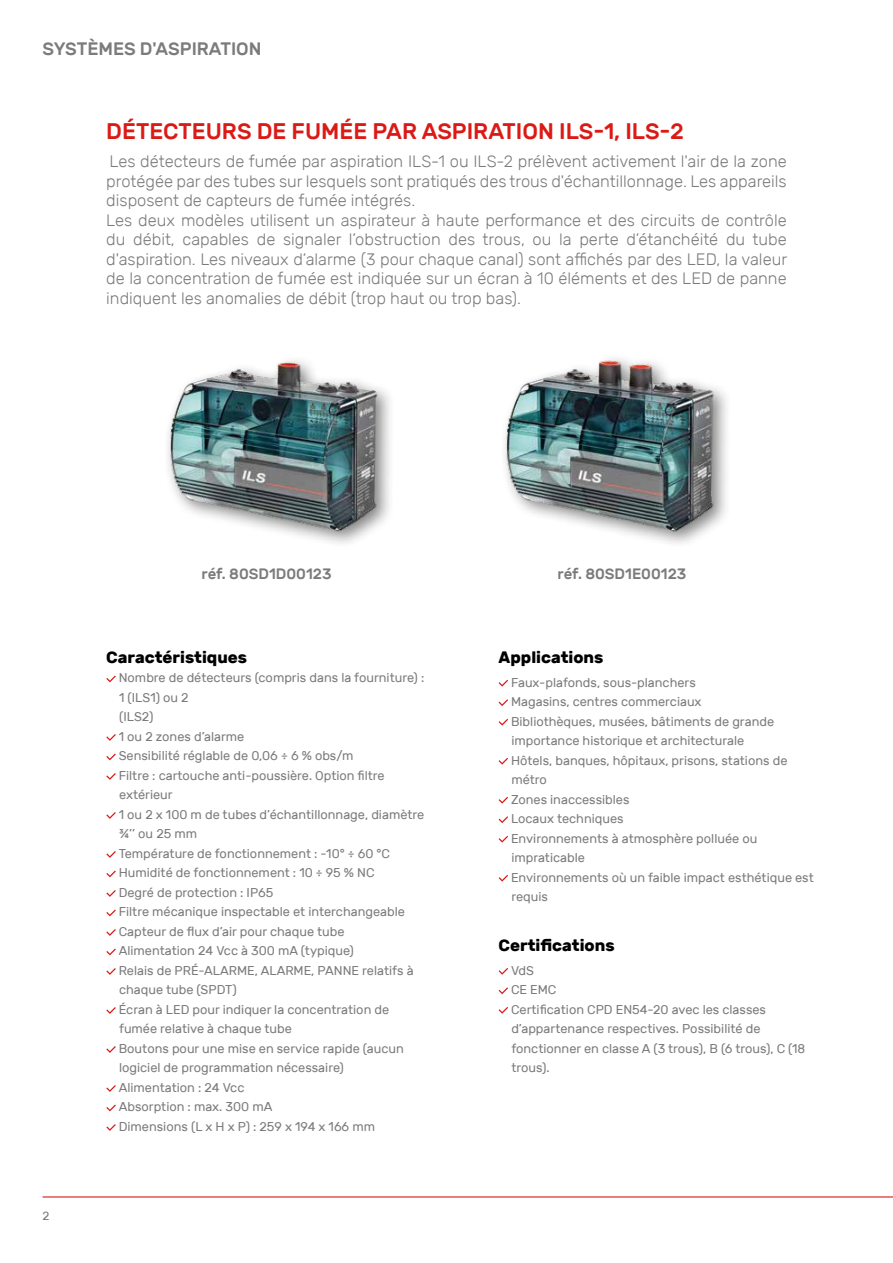
<style>
.page{position:relative;width:893px;height:1263px;background:#fff}
.page>*{position:absolute;margin:0;border:0;box-sizing:border-box;transform-origin:0 0}
.t1{font:500 22.5px "Rubik";color:#db1a16}
.t2{font:500 18px "Rubik";color:#7c7b7b}
.t3{font:300 16.5px/19.5px "Rubik";color:#7c7b7b}
.t4{font:700 16.5px "Rubik";color:#000}
.t5{font:500 15px "Rubik";color:#7c7b7b}
.t6{font:12.75px/19.5px "Rubik";color:#7c7b7b}
.t7{font:12px "Rubik";color:#7c7b7b}
</style>
<div class="page">
<hr style="left:43px;top:1196px;width:850px;height:1px;background:#db1a16">
<svg style="left:499px;top:680px;width:9px;height:7px"></svg>
<svg style="left:499px;top:699px;width:9px;height:7px"></svg>
<svg style="left:499px;top:719px;width:9px;height:7px"></svg>
<svg style="left:499px;top:758px;width:9px;height:7px"></svg>
<svg style="left:499px;top:797px;width:9px;height:7px"></svg>
<svg style="left:499px;top:816px;width:9px;height:7px"></svg>
<svg style="left:499px;top:836px;width:9px;height:7px"></svg>
<svg style="left:499px;top:875px;width:9px;height:7px"></svg>
<img style="left:167px;top:360px;width:223px;height:184px">
<img style="left:504px;top:358px;width:223px;height:186px">
<svg style="left:106px;top:675px;width:10px;height:7px"></svg>
<svg style="left:106px;top:734px;width:10px;height:7px"></svg>
<svg style="left:106px;top:753px;width:10px;height:7px"></svg>
<svg style="left:106px;top:773px;width:10px;height:7px"></svg>
<svg style="left:106px;top:812px;width:10px;height:7px"></svg>
<svg style="left:106px;top:851px;width:10px;height:7px"></svg>
<svg style="left:106px;top:870px;width:10px;height:7px"></svg>
<svg style="left:106px;top:890px;width:10px;height:7px"></svg>
<svg style="left:106px;top:909px;width:10px;height:7px"></svg>
<svg style="left:106px;top:929px;width:10px;height:7px"></svg>
<svg style="left:106px;top:948px;width:10px;height:7px"></svg>
<svg style="left:106px;top:968px;width:10px;height:7px"></svg>
<svg style="left:106px;top:1007px;width:10px;height:7px"></svg>
<svg style="left:106px;top:1046px;width:10px;height:7px"></svg>
<svg style="left:106px;top:1085px;width:10px;height:7px"></svg>
<svg style="left:106px;top:1104px;width:10px;height:7px"></svg>
<svg style="left:106px;top:1124px;width:10px;height:7px"></svg>
<svg style="left:499px;top:968px;width:9px;height:7px"></svg>
<svg style="left:499px;top:987px;width:9px;height:7px"></svg>
<svg style="left:499px;top:1007px;width:9px;height:7px"></svg>
<h2 class="t2" style="left:43px;top:39px;width:220px">SYSTÈMES D'ASPIRATION</h2>
<h1 class="t1" style="left:106px;top:118px;width:579px">DÉTECTEURS DE FUMÉE PAR ASPIRATION ILS-1, ILS-2</h1>
<p class="t3" style="left:106px;top:152px;width:682px">Les détecteurs de fumée par aspiration ILS-1 ou ILS-2 prélèvent activement l'air de la zone protégée par des tubes sur lesquels sont pratiqués des trous d'échantillonnage. Les appareils disposent de capteurs de fumée intégrés.<br>Les deux modèles utilisent un aspirateur à haute performance et des circuits de contrôle du débit, capables de signaler l’obstruction des trous, ou la perte d’étanchéité du tube d'aspiration. Les niveaux d’alarme (3 pour chaque canal) sont affichés par des LED, la valeur de la concentration de fumée est indiquée sur un écran à 10 éléments et des LED de panne indiquent les anomalies de débit (trop haut ou trop bas).</p>
<p class="t5" style="left:201px;top:565px;width:132px">réf. 80SD1D00123</p>
<p class="t5" style="left:558px;top:565px;width:130px">réf. 80SD1E00123</p>
<p class="t7" style="left:43px;top:1210px;width:8px">2</p>
<p class="t4" style="left:106px;top:647px;width:142px">Caractéristiques</p>
<p class="t6" style="left:119px;top:668px;width:307px">Nombre de détecteurs (compris dans la fourniture) :<br>1 (ILS1) ou 2<br>(ILS2)<br>1 ou 2 zones d’alarme<br>Sensibilité réglable de 0,06 ÷ 6 % obs/m<br>Filtre : cartouche anti-poussière. Option filtre extérieur<br>1 ou 2 x 100 m de tubes d’échantillonnage, diamètre ¾’’ ou 25 mm<br>Température de fonctionnement : -10° ÷ 60 °C Humidité de fonctionnement : 10 ÷ 95 % NC<br>Degré de protection : IP65<br>Filtre mécanique inspectable et interchangeable Capteur de flux d’air pour chaque tube<br>Alimentation 24 Vcc à 300 mA (typique)<br>Relais de PRÉ-ALARME, ALARME, PANNE relatifs à chaque tube (SPDT)<br>Écran à LED pour indiquer la concentration de fumée relative à chaque tube<br>Boutons pour une mise en service rapide (aucun logiciel de programmation nécessaire)<br>Alimentation : 24 Vcc<br>Absorption : max. 300 mA<br>Dimensions (L x H x P) : 259 x 194 x 166 mm</p>
<p class="t4" style="left:499px;top:647px;width:106px">Applications</p>
<p class="t6" style="left:511px;top:673px;width:304px">Faux-plafonds, sous-planchers<br>Magasins, centres commerciaux<br>Bibliothèques, musées, bâtiments de grande importance historique et architecturale<br>Hôtels, banques, hôpitaux, prisons, stations de métro<br>Zones inaccessibles<br>Locaux techniques<br>Environnements à atmosphère polluée ou impraticable<br>Environnements où un faible impact esthétique est requis</p>
<p class="t4" style="left:499px;top:935px;width:118px">Certifications</p>
<p class="t6" style="left:511px;top:961px;width:296px">VdS<br>CE EMC<br>Certification CPD EN54-20 avec les classes d’appartenance respectives. Possibilité de fonctionner en classe A (3 trous), B (6 trous), C (18 trous).</p>
</div>
